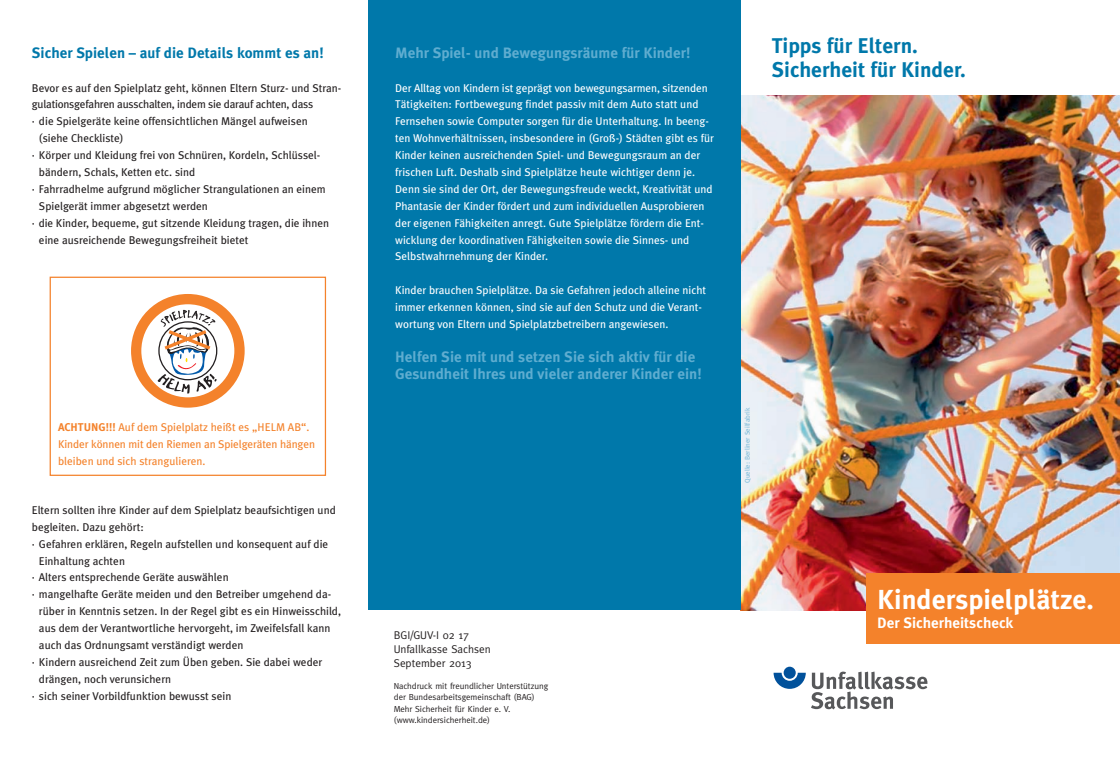
<style>
.page{position:relative;width:1120px;height:759px;background:#fff}
.page>*{position:absolute;margin:0;border:0;box-sizing:border-box;transform-origin:0 0}
.t1{font:700 27.5px "Meta Plus";color:#fff}
.t2{font:700 21.25px/23.8px "Meta Plus";color:#0078aa}
.t3{font:700 15px/16.9px "Meta Plus";color:#5fadd0}
.t4{font:700 15px "Meta Plus";color:#0078aa}
.t5{font:700 15px "Meta Plus";color:#fff}
.t6{font:11.25px "Meta Plus";color:#231f20}
.t7{font:11.25px/16.9px "Meta Plus";color:#fff}
.t8{font:11.25px/16.9px "Meta Plus";color:#f4822b}
.t9{font:11.25px "Meta Plus";letter-spacing:-.02em;color:#231f20}
.t10{font:11.25px/14.4px "Meta";color:#231f20}
.t11{font:8.75px/11.2px "Meta";color:#231f20}
.t12{font:6.88px "Meta Plus";color:#7dbad8}
.s1{font-weight:700}
</style>
<div class="page">
<img style="left:741px;top:96px;width:378px;height:513px">
<div style="left:369px;top:0;width:372px;height:609px;background:#0078aa"></div>
<div style="left:866px;top:573px;width:253px;height:70px;background:#f4822b"></div>
<div style="left:50px;top:276px;width:276px;height:199px;border:1px solid #f4822b"></div>
<div style="left:131px;top:294px;width:114px;height:113px;border:10px solid #f4822b;border-radius:50%"></div>
<svg style="left:158px;top:309px;width:59px;height:84px"></svg>
<svg style="left:783px;top:666px;width:13px;height:12px"></svg>
<svg style="left:773px;top:671px;width:154px;height:38px"></svg>
<h3 class="t4" style="left:32px;top:47px;width:293px">Sicher Spielen – auf die Details kommt es an!</h3>
<p class="t6" style="left:32px;top:81px;width:311px">Bevor es auf den Spielplatz geht, können Eltern Sturz- und Stran-</p>
<p class="t9" style="left:32px;top:98px;width:283px">gulationsgefahren ausschalten, indem sie darauf achten, dass</p>
<p class="t6" style="left:32px;top:115px;width:277px">· die Spielgeräte keine offensichtlichen Mängel aufweisen</p>
<p class="t6" style="left:39px;top:132px;width:86px">(siehe Checkliste)</p>
<p class="t6" style="left:32px;top:148px;width:290px">· Körper und Kleidung frei von Schnüren, Kordeln, Schlüssel-</p>
<p class="t6" style="left:39px;top:165px;width:158px">bändern, Schals, Ketten etc. sind</p>
<p class="t6" style="left:32px;top:182px;width:295px">· Fahrradhelme aufgrund möglicher Strangulationen an einem</p>
<p class="t6" style="left:39px;top:199px;width:170px">Spielgerät immer abgesetzt werden</p>
<p class="t6" style="left:32px;top:216px;width:299px">· die Kinder, bequeme, gut sitzende Kleidung tragen, die ihnen</p>
<p class="t6" style="left:39px;top:233px;width:211px">eine ausreichende Bewegungsfreiheit bietet</p>
<p class="t8" style="left:58px;top:419px;width:258px"><span class="s1">ACHTUNG!!!</span> Auf dem Spielplatz heißt es „HELM AB“.<br>Kinder können mit den Riemen an Spielgeräten hängen bleiben und sich strangulieren.</p>
<p class="t6" style="left:32px;top:503px;width:305px">Eltern sollten ihre Kinder auf dem Spielplatz beaufsichtigen und</p>
<p class="t6" style="left:32px;top:520px;width:113px">begleiten. Dazu gehört:</p>
<p class="t6" style="left:32px;top:537px;width:298px">· Gefahren erklären, Regeln aufstellen und konsequent auf die</p>
<p class="t6" style="left:39px;top:553px;width:88px">Einhaltung achten</p>
<p class="t6" style="left:32px;top:570px;width:198px">· Alters entsprechende Geräte auswählen</p>
<p class="t6" style="left:32px;top:587px;width:301px">· mangelhafte Geräte meiden und den Betreiber umgehend da-</p>
<p class="t6" style="left:39px;top:604px;width:304px">rüber in Kenntnis setzen. In der Regel gibt es ein Hinweisschild,</p>
<p class="t6" style="left:39px;top:621px;width:293px">aus dem der Verantwortliche hervorgeht, im Zweifelsfall kann</p>
<p class="t6" style="left:39px;top:638px;width:206px">auch das Ordnungsamt verständigt werden</p>
<p class="t6" style="left:32px;top:655px;width:292px">· Kindern ausreichend Zeit zum Üben geben. Sie dabei weder</p>
<p class="t6" style="left:39px;top:672px;width:134px">drängen, noch verunsichern</p>
<p class="t6" style="left:32px;top:688px;width:201px">· sich seiner Vorbildfunktion bewusst sein</p>
<h3 class="t3" style="left:395px;top:46px;width:297px">Mehr Spiel- und Bewegungsräume für Kinder!</h3>
<p class="t7" style="left:395px;top:79px;width:320px">Der Alltag von Kindern ist geprägt von bewegungsarmen, sitzenden Tätigkeiten: Fortbewegung findet passiv mit dem Auto statt und Fernsehen sowie Computer sorgen für die Unterhaltung. In beeng&shy;ten Wohnverhältnissen, insbesondere in (Groß-) Städten gibt es für Kinder keinen ausreichenden Spiel- und Bewegungsraum an der frischen Luft. Deshalb sind Spielplätze heute wichtiger denn je.<br>Denn sie sind der Ort, der Bewegungsfreude weckt, Kreativität und Phantasie der Kinder fördert und zum individuellen Ausprobieren der eigenen Fähigkeiten anregt. Gute Spielplätze fördern die Ent&shy;wicklung der koordinativen Fähigkeiten sowie die Sinnes- und Selbstwahrnehmung der Kinder.</p>
<p class="t7" style="left:395px;top:282px;width:312px">Kinder brauchen Spielplätze. Da sie Gefahren jedoch alleine nicht immer erkennen können, sind sie auf den Schutz und die Verant&shy;wortung von Eltern und Spielplatzbetreibern angewiesen.</p>
<h3 class="t3" style="left:395px;top:349px;width:308px">Helfen Sie mit und setzen Sie sich aktiv für die<br>Gesundheit Ihres und vieler anderer Kinder ein!</h3>
<h2 class="t2" style="left:772px;top:36px;width:195px">Tipps für Eltern.<br>Sicherheit für Kinder.</h2>
<p class="t12" style="left:743px;top:482px;width:77px;rotate:-90deg">Quelle: Berliner Seilfabrik</p>
<p class="t10" style="left:394px;top:627px;width:98px">BGI/GUV-I 02 17<br>Unfallkasse Sachsen<br>September 2013</p>
<p class="t11" style="left:394px;top:680px;width:156px">Nachdruck mit freundlicher Unterstützung der Bundesarbeitsgemeinschaft (BAG)<br>Mehr Sicherheit für Kinder e. V. (www.kindersicherheit.de)</p>
<h1 class="t1" style="left:877px;top:590px;width:218px">Kinderspielplätze.</h1>
<h3 class="t5" style="left:877px;top:617px;width:138px">Der Sicherheitscheck</h3>
</div>
